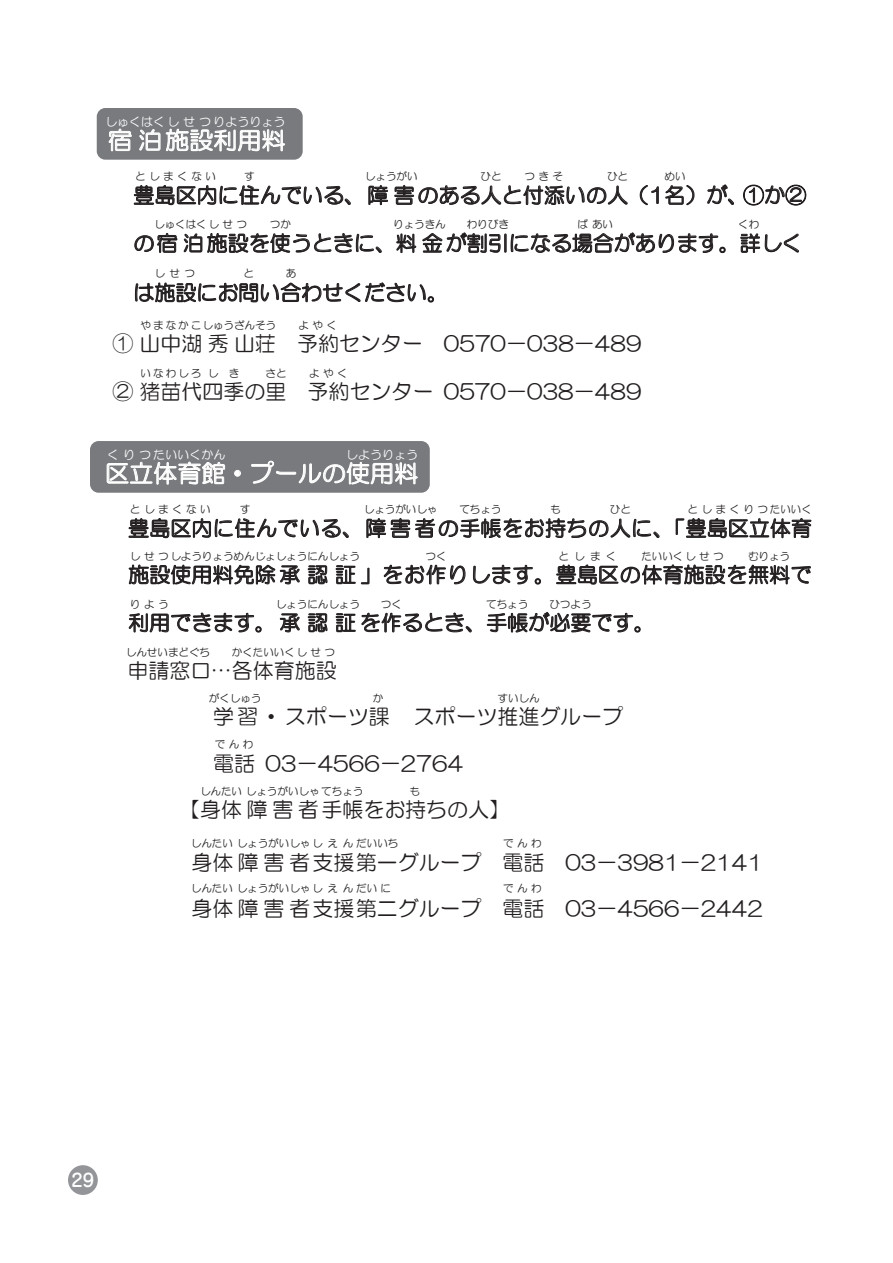
<style>
.page{position:relative;width:893px;height:1263px;background:#fff}
.page>*{position:absolute;margin:0;border:0;box-sizing:border-box;transform-origin:0 0}
.t1{font:24px "HG Maru Gothic MPRO";letter-spacing:.005em;color:#fff}
.t2{font:21px "HG Maru Gothic MPRO";letter-spacing:.005em;color:#231f20}
.t3{font:21px "HG Maru Gothic MPRO";letter-spacing:.025em;color:#231f20}
.t4{font:21px "HG Maru Gothic MPRO";letter-spacing:.035em;color:#231f20}
.t5{font:500 18px "Jun 34 Pro";color:#fff}
.t6{font:12px "HG Maru Gothic MPRO";letter-spacing:.005em;color:#fff}
.t7{font:10.5px "HG Maru Gothic MPRO";color:#231f20}
.t8{font:10.5px "HG Maru Gothic MPRO";letter-spacing:.335em;color:#231f20}
.t9{font:10.5px "HG Maru Gothic MPRO";letter-spacing:.08em;color:#231f20}
</style>
<div class="page">
<div style="left:68px;top:1165px;width:30px;height:30px;background:#939598;border-radius:50%"></div>
<div style="left:97px;top:108px;width:206px;height:52px;background:#787a7d;border-radius:9px"></div>
<div style="left:90px;top:441px;width:340px;height:52px;background:#787a7d;border-radius:9px"></div>
<svg style="left:108px;top:129px;width:24px;height:22px"></svg>
<svg style="left:139px;top:129px;width:146px;height:23px"></svg>
<svg style="left:134px;top:185px;width:216px;height:20px"></svg>
<svg style="left:368px;top:185px;width:20px;height:20px"></svg>
<svg style="left:394px;top:185px;width:233px;height:20px"></svg>
<svg style="left:640px;top:185px;width:19px;height:20px"></svg>
<svg style="left:665px;top:185px;width:29px;height:20px"></svg>
<svg style="left:707px;top:184px;width:27px;height:21px"></svg>
<svg style="left:743px;top:185px;width:63px;height:20px"></svg>
<svg style="left:134px;top:233px;width:43px;height:20px"></svg>
<svg style="left:184px;top:233px;width:197px;height:20px"></svg>
<svg style="left:396px;top:233px;width:20px;height:20px"></svg>
<svg style="left:422px;top:232px;width:304px;height:21px"></svg>
<svg style="left:740px;top:233px;width:59px;height:20px"></svg>
<svg style="left:135px;top:282px;width:299px;height:20px"></svg>
<svg style="left:107px;top:462px;width:118px;height:23px"></svg>
<svg style="left:234px;top:470px;width:7px;height:7px"></svg>
<svg style="left:251px;top:461px;width:167px;height:23px"></svg>
<svg style="left:129px;top:518px;width:219px;height:20px"></svg>
<svg style="left:366px;top:518px;width:293px;height:20px"></svg>
<svg style="left:676px;top:518px;width:135px;height:20px"></svg>
<svg style="left:129px;top:564px;width:171px;height:20px"></svg>
<svg style="left:308px;top:565px;width:19px;height:19px"></svg>
<svg style="left:336px;top:565px;width:33px;height:19px"></svg>
<svg style="left:384px;top:565px;width:81px;height:19px"></svg>
<svg style="left:473px;top:564px;width:68px;height:20px"></svg>
<svg style="left:556px;top:564px;width:255px;height:21px"></svg>
<svg style="left:129px;top:613px;width:133px;height:19px"></svg>
<svg style="left:280px;top:613px;width:20px;height:19px"></svg>
<svg style="left:308px;top:613px;width:19px;height:19px"></svg>
<svg style="left:336px;top:613px;width:20px;height:19px"></svg>
<svg style="left:362px;top:613px;width:109px;height:19px"></svg>
<svg style="left:487px;top:612px;width:154px;height:20px"></svg>
<p class="t6" style="left:105px;top:116px;width:182px">しゅくはくしせつりようりょう</p>
<p class="t1" style="left:108px;top:128px;width:179px">宿泊施設利用料</p>
<p class="t7" style="left:135px;top:171px;width:82px">としまくない</p>
<p class="t7" style="left:244px;top:171px;width:12px">す</p>
<p class="t7" style="left:365px;top:171px;width:54px">しょうがい</p>
<p class="t7" style="left:481px;top:171px;width:23px">ひと</p>
<p class="t7" style="left:525px;top:171px;width:40px">つきそ</p>
<p class="t7" style="left:607px;top:171px;width:23px">ひと</p>
<p class="t7" style="left:664px;top:171px;width:23px">めい</p>
<p class="t2" style="left:133px;top:185px;width:674px">豊島区内に住んでいる、障害のある人と付添いの人（1名）が、①か②</p>
<p class="t7" style="left:154px;top:219px;width:94px">しゅくはくしせつ</p>
<p class="t7" style="left:270px;top:219px;width:23px">つか</p>
<p class="t7" style="left:393px;top:219px;width:54px">りょうきん</p>
<p class="t7" style="left:467px;top:219px;width:44px">わりびき</p>
<p class="t7" style="left:578px;top:219px;width:37px">ばあい</p>
<p class="t7" style="left:738px;top:219px;width:23px">くわ</p>
<p class="t2" style="left:133px;top:233px;width:671px">の宿泊施設を使うときに、料金が割引になる場合があります。詳しく</p>
<p class="t2" style="left:133px;top:282px;width:316px">は施設にお問い合わせください。</p>
<p class="t2" style="left:113px;top:333px;width:165px">① 山中湖秀山荘</p>
<p class="t7" style="left:140px;top:320px;width:137px">やまなかこしゅうざんそう</p>
<p class="t7" style="left:299px;top:320px;width:40px">よやく</p>
<p class="t7" style="left:309px;top:368px;width:40px">よやく</p>
<p class="t2" style="left:297px;top:333px;width:346px">予約センター 0570－038－489</p>
<p class="t7" style="left:140px;top:368px;width:62px">いなわしろ</p>
<p class="t7" style="left:208px;top:368px;width:33px">し き</p>
<p class="t7" style="left:266px;top:368px;width:23px">さと</p>
<p class="t2" style="left:112px;top:381px;width:175px">② 猪苗代四季の里</p>
<p class="t2" style="left:307px;top:381px;width:336px">予約センター 0570－038－489</p>
<p class="t6" style="left:107px;top:449px;width:120px">くりつたいいくかん</p>
<p class="t6" style="left:346px;top:449px;width:74px">しようりょう</p>
<p class="t1" style="left:105px;top:461px;width:315px">区立体育館・プールの使用料</p>
<p class="t7" style="left:130px;top:504px;width:82px">としまくない</p>
<p class="t7" style="left:240px;top:504px;width:12px">す</p>
<p class="t7" style="left:364px;top:504px;width:75px">しょうがいしゃ</p>
<p class="t7" style="left:459px;top:504px;width:44px">てちょう</p>
<p class="t7" style="left:550px;top:504px;width:12px">も</p>
<p class="t7" style="left:610px;top:504px;width:23px">ひと</p>
<p class="t8" style="left:687px;top:504px;width:126px">としまくりつたいいく</p>
<p class="t3" style="left:128px;top:518px;width:685px">豊島区内に住んでいる、障害者の手帳をお持ちの人に、「豊島区立体育</p>
<p class="t7" style="left:130px;top:551px;width:231px">しせつしようりょうめんじょしょうにんしょう</p>
<p class="t7" style="left:426px;top:551px;width:23px">つく</p>
<p class="t7" style="left:558px;top:551px;width:60px">としまく</p>
<p class="t9" style="left:641px;top:551px;width:84px">たいいくしせつ</p>
<p class="t7" style="left:748px;top:551px;width:44px">むりょう</p>
<p class="t4" style="left:128px;top:564px;width:685px">施設使用料免除承認証」をお作りします。豊島区の体育施設を無料で</p>
<p class="t7" style="left:130px;top:599px;width:40px">りよう</p>
<p class="t7" style="left:276px;top:599px;width:86px">しょうにんしょう</p>
<p class="t7" style="left:381px;top:599px;width:23px">つく</p>
<p class="t7" style="left:486px;top:599px;width:44px">てちょう</p>
<p class="t7" style="left:549px;top:599px;width:44px">ひつよう</p>
<p class="t2" style="left:128px;top:612px;width:528px">利用できます。承認証を作るとき、手帳が必要です。</p>
<p class="t7" style="left:126px;top:647px;width:86px">しんせいまどぐち</p>
<p class="t7" style="left:232px;top:647px;width:105px">かくたいいくしせつ</p>
<p class="t2" style="left:127px;top:660px;width:211px">申請窓口…各体育施設</p>
<p class="t7" style="left:209px;top:693px;width:54px">がくしゅう</p>
<p class="t7" style="left:373px;top:693px;width:12px">か</p>
<p class="t7" style="left:498px;top:693px;width:44px">すいしん</p>
<p class="t7" style="left:215px;top:739px;width:40px">でんわ</p>
<p class="t2" style="left:213px;top:753px;width:252px">電話 03－4566－2764</p>
<p class="t2" style="left:213px;top:706px;width:412px">学習・スポーツ課　スポーツ推進グループ</p>
<p class="t7" style="left:200px;top:786px;width:165px">しんたいしょうがいしゃてちょう</p>
<p class="t7" style="left:409px;top:786px;width:12px">も</p>
<p class="t2" style="left:179px;top:799px;width:332px">【身体障害者手帳をお持ちの人】</p>
<p class="t7" style="left:191px;top:838px;width:209px">しんたいしょうがいしゃしえんだいいち</p>
<p class="t7" style="left:503px;top:838px;width:40px">でんわ</p>
<p class="t7" style="left:191px;top:883px;width:202px">しんたいしょうがいしゃしえんだいに</p>
<p class="t7" style="left:503px;top:883px;width:40px">でんわ</p>
<p class="t2" style="left:191px;top:852px;width:573px">身体障害者支援第一グループ　電話　03－3981－2141</p>
<p class="t2" style="left:191px;top:898px;width:573px">身体障害者支援第二グループ　電話　03－4566－2442</p>
<p class="t5" style="left:72px;top:1166px;width:24px">29</p>
</div>
